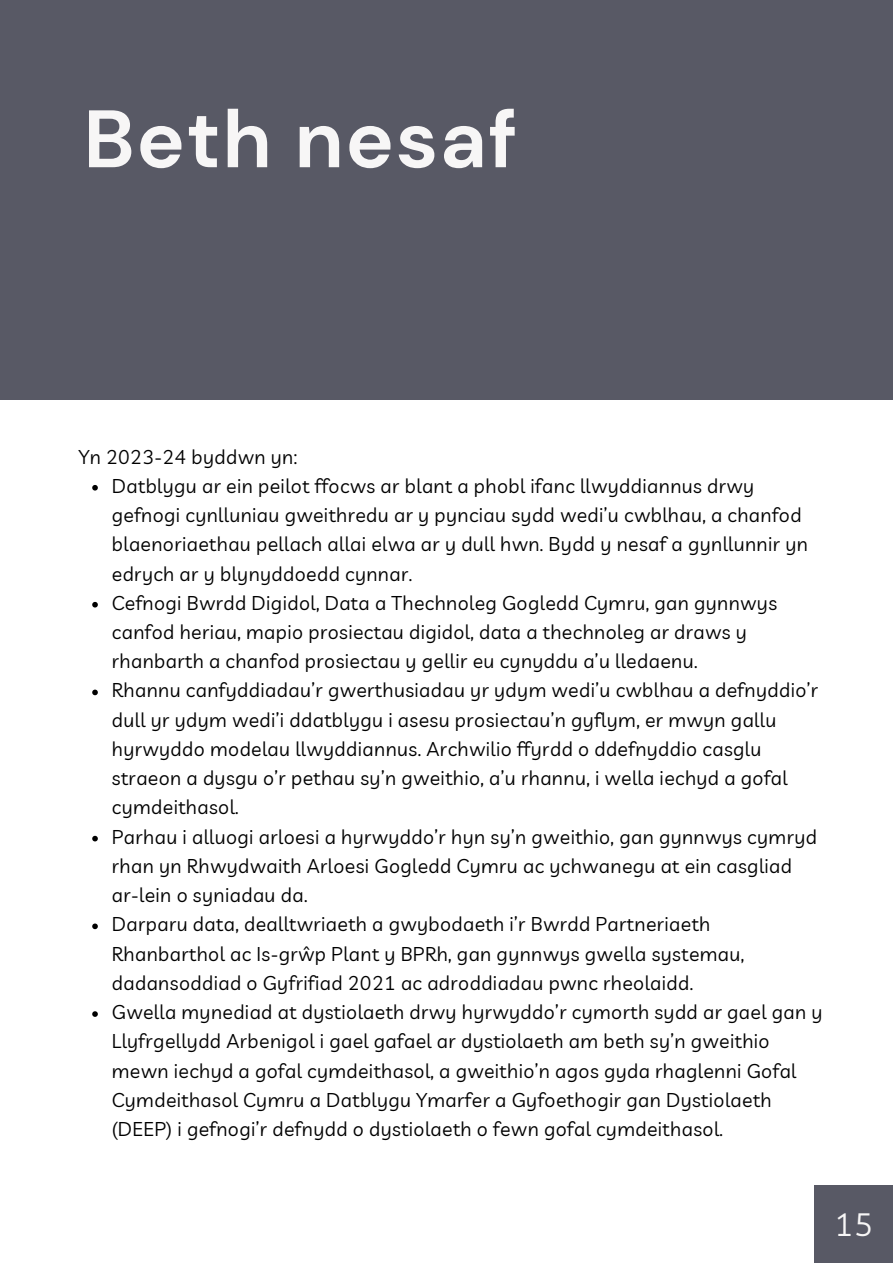
<style>
.page{position:relative;width:893px;height:1264px;background:#fff}
.page>*{position:absolute;margin:0;border:0;box-sizing:border-box;transform-origin:0 0}
.t1{font:700 81.15px "DM Sans";letter-spacing:.02em;color:#f7f6f6}
.t2{font:31.5px "Livvic";color:#f7f6f6}
.t3{font:19.5px/29.2px "Livvic";letter-spacing:.02em;color:#000}
</style>
<div class="page">
<div style="left:0;top:0;width:892px;height:399px;background:#585965"></div>
<svg style="left:92px;top:485px;width:6px;height:5px"></svg>
<svg style="left:92px;top:602px;width:6px;height:5px"></svg>
<svg style="left:92px;top:689px;width:6px;height:6px"></svg>
<svg style="left:92px;top:835px;width:6px;height:6px"></svg>
<svg style="left:92px;top:923px;width:6px;height:6px"></svg>
<svg style="left:92px;top:1011px;width:6px;height:5px"></svg>
<div style="left:813px;top:1184px;width:79px;height:78px;background:#585965"></div>
<p class="t1" style="left:83px;top:87px;width:435px">Beth nesaf</p>
<p class="t3" style="left:79px;top:441px;width:220px">Yn 2023-24 byddwn yn:</p>
<p class="t3" style="left:112px;top:471px;width:697px">Datblygu ar ein peilot ffocws ar blant a phobl ifanc llwyddiannus drwy gefnogi cynlluniau gweithredu ar y pynciau sydd wedi’u cwblhau, a chanfod blaenoriaethau pellach allai elwa ar y dull hwn. Bydd y nesaf a gynllunnir yn edrych ar y blynyddoedd cynnar.</p>
<p class="t3" style="left:112px;top:587px;width:666px">Cefnogi Bwrdd Digidol, Data a Thechnoleg Gogledd Cymru, gan gynnwys canfod heriau, mapio prosiectau digidol, data a thechnoleg ar draws y rhanbarth a chanfod prosiectau y gellir eu cynyddu a’u lledaenu.</p>
<p class="t3" style="left:112px;top:675px;width:707px">Rhannu canfyddiadau’r gwerthusiadau yr ydym wedi’u cwblhau a defnyddio’r dull yr ydym wedi’i ddatblygu i asesu prosiectau’n gyflym, er mwyn gallu hyrwyddo modelau llwyddiannus. Archwilio ffyrdd o ddefnyddio casglu straeon a dysgu o’r pethau sy’n gweithio, a’u rhannu, i wella iechyd a gofal cymdeithasol.</p>
<p class="t3" style="left:112px;top:821px;width:706px">Parhau i alluogi arloesi a hyrwyddo’r hyn sy’n gweithio, gan gynnwys cymryd rhan yn Rhwydwaith Arloesi Gogledd Cymru ac ychwanegu at ein casgliad ar-lein o syniadau da.</p>
<p class="t3" style="left:112px;top:909px;width:634px">Darparu data, dealltwriaeth a gwybodaeth i’r Bwrdd Partneriaeth<br>Rhanbarthol ac Is-grŵp Plant y BPRh, gan gynnwys gwella systemau, dadansoddiad o Gyfrifiad 2021 ac adroddiadau pwnc rheolaidd.</p>
<p class="t3" style="left:112px;top:997px;width:712px">Gwella mynediad at dystiolaeth drwy hyrwyddo’r cymorth sydd ar gael gan y Llyfrgellydd Arbenigol i gael gafael ar dystiolaeth am beth sy’n gweithio mewn iechyd a gofal cymdeithasol, a gweithio’n agos gyda rhaglenni Gofal Cymdeithasol Cymru a Datblygu Ymarfer a Gyfoethogir gan Dystiolaeth (DEEP) i gefnogi’r defnydd o dystiolaeth o fewn gofal cymdeithasol.</p>
<p class="t2" style="left:834px;top:1203px;width:40px">15</p>
</div>
